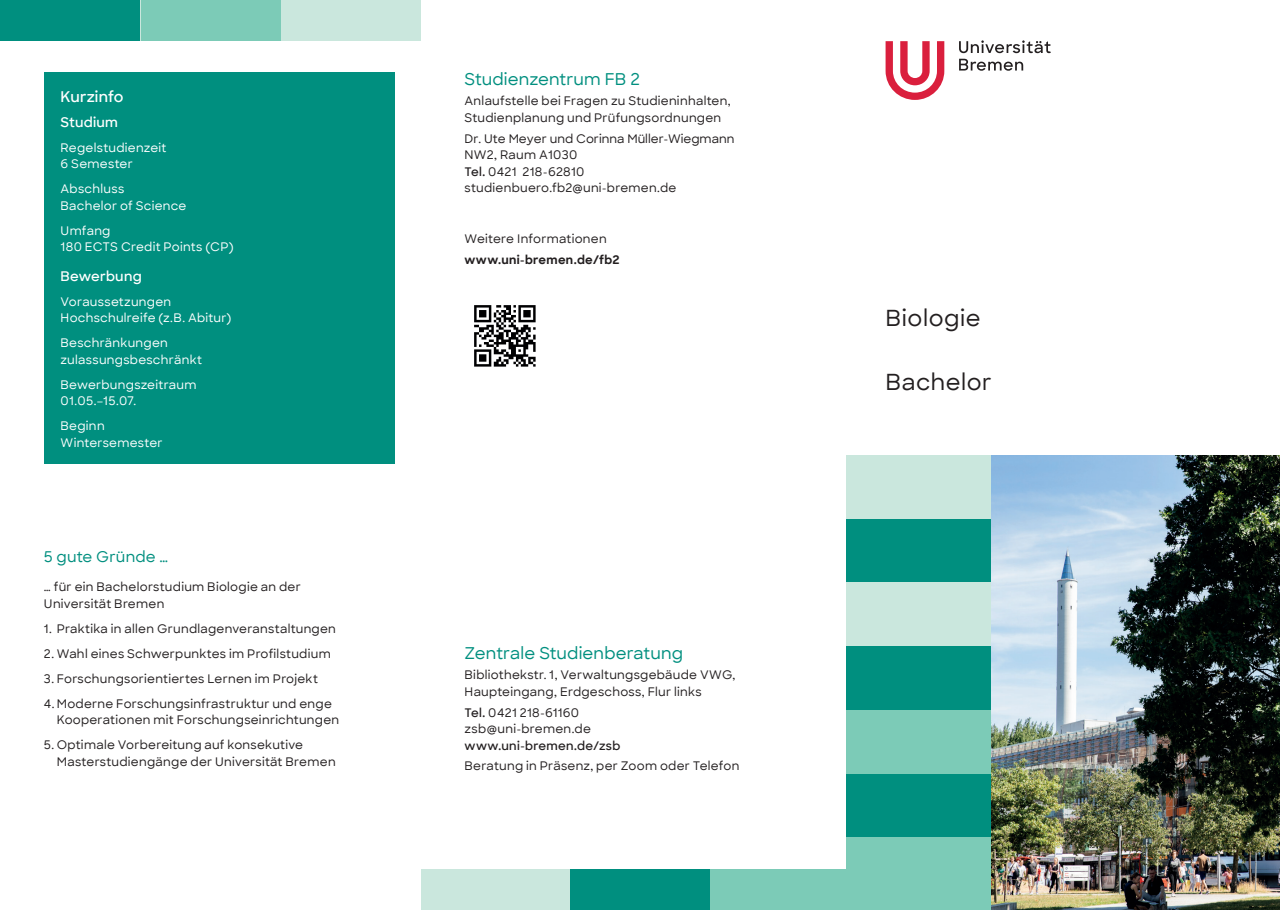
<style>
.page{position:relative;width:1280px;height:910px;background:#fff}
.page>*{position:absolute;margin:0;border:0;box-sizing:border-box;transform-origin:0 0}
.t1{font:500 22.5px "Sharp Sans";letter-spacing:.025em;color:#231f20}
.t2{font:500 16.5px "Sharp Sans";letter-spacing:.01em;color:#008f7f}
.t3{font:500 15px "Sharp Sans";letter-spacing:.015em;color:#008f7f}
.t4{font:600 15px "Sharp Sans";letter-spacing:.005em;color:#fff}
.t5{font:600 13.5px "Sharp Sans";letter-spacing:.02em;color:#fff}
.t6{font:500 12px/16.5px "Sharp Sans";letter-spacing:.025em;color:#231f20}
.t7{font:500 12px/16.5px "Sharp Sans";letter-spacing:.02em;color:#fff}
.t8{font:600 12px "Sharp Sans";letter-spacing:.025em;color:#231f20}
.t9{font:700 12px "Sharp Sans";letter-spacing:.025em;color:#231f20}
.s1{font-weight:600}
</style>
<div class="page">
<svg style="left:959px;top:59px;width:64px;height:12px"></svg>
<svg style="left:959px;top:40px;width:92px;height:13px"></svg>
<svg style="left:885px;top:41px;width:59px;height:59px"></svg>
<img style="left:991px;top:455px;width:289px;height:455px">
<div style="left:473px;top:870px;width:377px;height:40px;background:#7ccbb7"></div>
<div style="left:44px;top:0;width:377px;height:40px;background:#cae7dd"></div>
<div style="left:570px;top:870px;width:140px;height:40px;background:#008f7f"></div>
<div style="left:141px;top:0;width:140px;height:40px;background:#7ccbb7"></div>
<div style="left:421px;top:870px;width:149px;height:40px;background:#cae7dd"></div>
<div style="left:0;top:0;width:140px;height:40px;background:#008f7f"></div>
<div style="left:846px;top:455px;width:145px;height:446px;background:#008f7f"></div>
<div style="left:846px;top:838px;width:145px;height:72px;background:#7ccbb7"></div>
<div style="left:846px;top:455px;width:145px;height:64px;background:#cae7dd"></div>
<div style="left:846px;top:710px;width:145px;height:64px;background:#7ccbb7"></div>
<div style="left:846px;top:583px;width:145px;height:63px;background:#cae7dd"></div>
<img style="left:474px;top:305px;width:62px;height:62px">
<div style="left:44px;top:72px;width:350px;height:392px;background:#008f7f"></div>
<p class="t4" style="left:61px;top:85px;width:64px">Kurzinfo</p>
<p class="t5" style="left:61px;top:112px;width:59px">Studium</p>
<p class="t7" style="left:61px;top:139px;width:107px">Regelstudienzeit<br>6 Semester</p>
<p class="t7" style="left:61px;top:180px;width:127px">Abschluss<br>Bachelor of Science</p>
<p class="t7" style="left:61px;top:222px;width:175px">Umfang<br>180 ECTS Credit Points (CP)</p>
<p class="t5" style="left:61px;top:266px;width:83px">Bewerbung</p>
<p class="t7" style="left:61px;top:293px;width:172px">Voraussetzungen<br>Hochschulreife (z.B. Abitur)</p>
<p class="t7" style="left:61px;top:334px;width:143px">Beschränkungen zulassungsbeschränkt</p>
<p class="t7" style="left:61px;top:376px;width:137px">Bewerbungszeitraum<br>01.05.–15.07.</p>
<p class="t7" style="left:61px;top:417px;width:104px">Beginn<br>Wintersemester</p>
<p class="t3" style="left:44px;top:545px;width:126px">5 gute Gründe …</p>
<p class="t6" style="left:44px;top:578px;width:258px">… für ein Bachelorstudium Biologie an der<br>Universität Bremen</p>
<p class="t6" style="left:44px;top:620px;width:294px">1. Praktika in allen Grundlagenveranstaltungen</p>
<p class="t6" style="left:44px;top:645px;width:288px">2. Wahl eines Schwerpunktes im Profilstudium</p>
<p class="t6" style="left:44px;top:670px;width:275px">3. Forschungsorientiertes Lernen im Projekt</p>
<p class="t6" style="left:57px;top:695px;width:284px;text-indent:-13px">4. Moderne Forschungsinfrastruktur und enge<br>Kooperationen mit Forschungseinrichtungen</p>
<p class="t6" style="left:57px;top:736px;width:280px;text-indent:-13px">5. Optimale Vorbereitung auf konsekutive<br>Masterstudiengänge der Universität Bremen</p>
<h2 class="t2" style="left:465px;top:66px;width:177px">Studienzentrum FB 2</h2>
<p class="t6" style="left:465px;top:92px;width:268px">Anlaufstelle bei Fragen zu Studieninhalten,<br>Studienplanung und Prüfungsordnungen</p>
<p class="t6" style="left:465px;top:130px;width:271px">Dr. Ute Meyer und Corinna Müller-Wiegmann<br>NW2, Raum A1030<br><span class="s1">Tel.</span> 0421 218-62810 studienbuero.fb2@uni-bremen.de</p>
<p class="t6" style="left:465px;top:230px;width:144px">Weitere Informationen</p>
<p class="t9" style="left:465px;top:250px;width:156px">www.uni-bremen.de/fb2</p>
<h2 class="t2" style="left:465px;top:640px;width:220px">Zentrale Studienberatung</h2>
<p class="t6" style="left:465px;top:666px;width:272px">Bibliothekstr. 1, Verwaltungsgebäude VWG,<br>Haupteingang, Erdgeschoss, Flur links</p>
<p class="t6" style="left:465px;top:704px;width:128px"><span class="s1">Tel.</span> 0421 218-61160 zsb@uni-bremen.de</p>
<p class="t8" style="left:465px;top:737px;width:157px">www.uni-bremen.de/zsb</p>
<p class="t6" style="left:465px;top:757px;width:276px">Beratung in Präsenz, per Zoom oder Telefon</p>
<h1 class="t1" style="left:885px;top:301px;width:96px">Biologie</h1>
<h1 class="t1" style="left:885px;top:365px;width:108px">Bachelor</h1>
</div>
